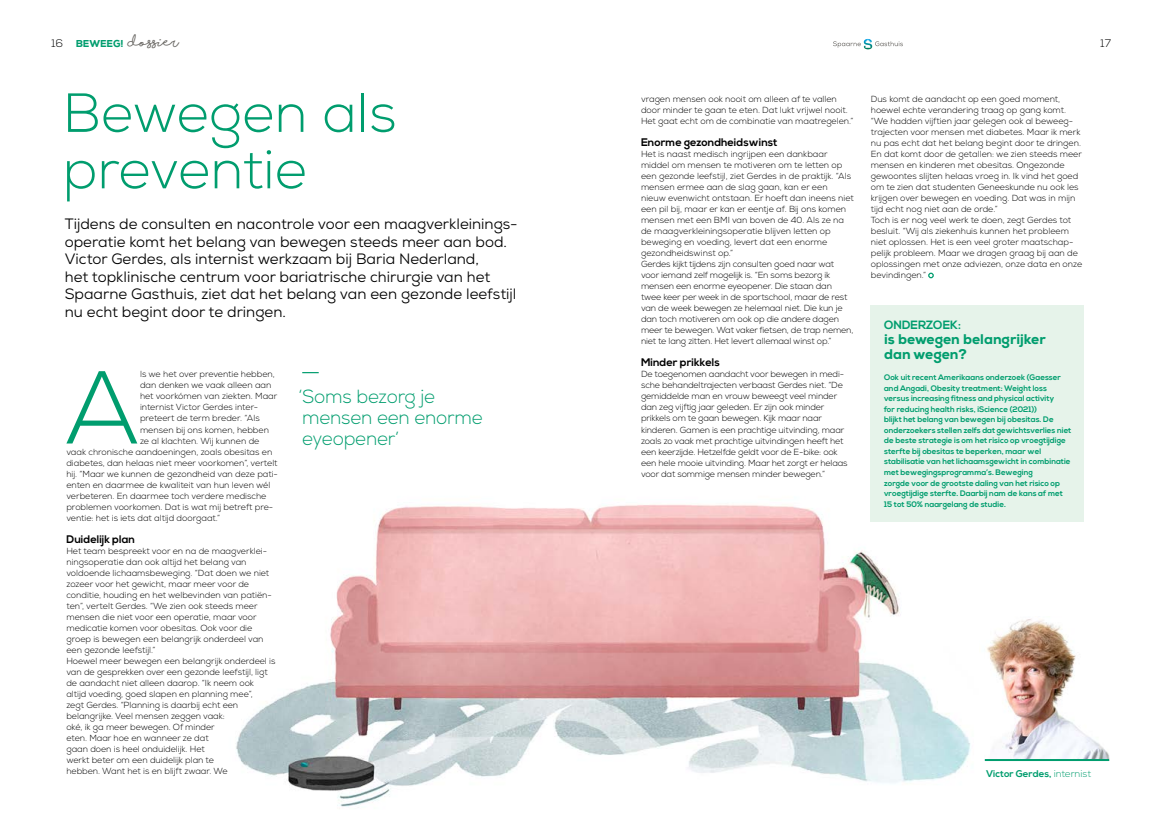
<style>
.page{position:relative;width:1163px;height:823px;background:#fff}
.page>*{position:absolute;margin:0;border:0;box-sizing:border-box;transform-origin:0 0}
.t1{font:300 103.2px "Nexa";color:#009d6e}
.t2{font:300 54.9px/56.4px "Nexa";color:#009d6e}
.t3{font:300 19px/21px "Nexa";letter-spacing:-.01em;color:#009d6e}
.t4{font:15px/17.5px "Nexa";color:#000}
.t5{font:800 14px/15px "Nexa";color:#009d6e}
.t6{font:700 12px "Nexa";color:#009d6e}
.t7{font:700 11px "Nexa";color:#000}
.t8{font:300 11px "Nexa";color:#000}
.t9{font:800 10px "Nexa";letter-spacing:-.005em;color:#009d6e}
.t10{font:700 9.7px "Nexa";color:#009d6e}
.t11{font:300 8.8px/11px "Nexa";letter-spacing:-.005em;color:#000}
.t12{font:700 8px/10.5px "Nexa";color:#009d6e}
.s1{font-family:"Shorelines Script";font-weight:700;font-size:13px;color:#6a6864}
.s2{font-weight:300}
</style>
<div class="page">
<svg style="left:833px;top:39px;width:69px;height:10px"></svg>
<img style="left:236px;top:504px;width:790px;height:303px">
<img style="left:979px;top:616px;width:130px;height:144px">
<hr style="left:984px;top:758px;width:124px;height:2px;background:#009d6e">
<div style="left:870px;top:305px;width:213px;height:217px;background:#e6f3ea"></div>
<svg style="left:928px;top:272px;width:5px;height:6px"></svg>
<svg style="left:303px;top:372px;width:15px;height:1px"></svg>
<p class="t9" style="left:76px;top:37px;width:105px">BEWEEG! <span class="s1">dossier</span></p>
<p class="t8" style="left:51px;top:37px;width:13px">16</p>
<p class="t8" style="left:1100px;top:37px;width:12px">17</p>
<h2 class="t2" style="left:63px;top:86px;width:335px">Bewegen als preventie</h2>
<p class="t4" style="left:65px;top:215px;width:454px">Tijdens de consulten en nacontrole voor een maagverkleinings&shy;operatie komt het belang van bewegen steeds meer aan bod.<br>Victor Gerdes, als internist werkzaam bij Baria Nederland,<br>het topklinische centrum voor bariatrische chirurgie van het Spaarne Gasthuis, ziet dat het belang van een gezonde leefstijl nu echt begint door te dringen.</p>
<h1 class="t1" style="left:64px;top:347px;width:78px">A</h1>
<p class="t11" style="left:140px;top:369px;width:136px">ls we het over preventie hebben,</p>
<p class="t11" style="left:140px;top:380px;width:133px">dan denken we vaak alleen aan</p>
<p class="t11" style="left:140px;top:391px;width:139px">het voorkómen van ziekten. Maar</p>
<p class="t11" style="left:140px;top:402px;width:120px">internist Victor Gerdes inter-</p>
<p class="t11" style="left:140px;top:413px;width:121px">preteert de term breder. “Als</p>
<p class="t11" style="left:140px;top:424px;width:130px">mensen bij ons komen, hebben</p>
<p class="t11" style="left:140px;top:435px;width:121px">ze al klachten. Wij kunnen de</p>
<p class="t11" style="left:66px;top:446px;width:207px">vaak chronische aandoeningen, zoals obesitas en</p>
<p class="t11" style="left:66px;top:457px;width:213px">diabetes, dan helaas niet meer voorkomen”, vertelt</p>
<p class="t11" style="left:66px;top:468px;width:213px">hij. “Maar we kunnen de gezondheid van deze pati-</p>
<p class="t11" style="left:66px;top:479px;width:205px">ënten en daarmee de kwaliteit van hun leven wél</p>
<p class="t11" style="left:66px;top:490px;width:201px">verbeteren. En daarmee toch verdere medische</p>
<p class="t11" style="left:66px;top:501px;width:208px">problemen voorkomen. Dat is wat mij betreft pre-</p>
<p class="t11" style="left:66px;top:512px;width:155px">ventie: het is iets dat altijd doorgaat.”</p>
<p class="t7" style="left:66px;top:532px;width:70px">Duidelijk plan</p>
<p class="t11" style="left:66px;top:545px;width:210px">Het team bespreekt voor en na de maagverklei&shy;ningsoperatie dan ook altijd het belang van voldoende lichaamsbeweging. “Dat doen we niet zozeer voor het gewicht, maar meer voor de conditie, houding en het welbevinden van patiën&shy;ten”, vertelt Gerdes. “We zien ook steeds meer mensen die niet voor een operatie, maar voor medicatie komen voor obesitas. Ook voor die groep is bewegen een belangrijk onderdeel van een gezonde leefstijl.”<br>Hoewel meer bewegen een belangrijk onderdeel is van de gesprekken over een gezonde leefstijl, ligt de aandacht niet alleen daarop. “Ik neem ook altijd voeding, goed slapen en planning mee”,<br>zegt Gerdes. “Planning is daarbij echt een belangrijke. Veel mensen zeggen vaak:<br>oké, ik ga meer bewegen. Of minder<br>eten. Maar hoe en wanneer ze dat<br>gaan doen is heel onduidelijk. Het<br>werkt beter om een duidelijk plan te<br>hebben. Want het is en blijft zwaar. We</p>
<h3 class="t3" style="left:298px;top:386px;width:185px">‘Soms bezorg je mensen een enorme eyeopener’</h3>
<p class="t11" style="left:641px;top:94px;width:214px">vragen mensen ook nooit om alleen af te vallen door minder te gaan te eten. Dat lukt vrijwel nooit.<br>Het gaat echt om de combinatie van maatregelen.”</p>
<p class="t7" style="left:641px;top:136px;width:138px">Enorme gezondheidswinst</p>
<p class="t11" style="left:641px;top:149px;width:214px">Het is naast medisch ingrijpen een dankbaar middel om mensen te motiveren om te letten op een gezonde leefstijl, ziet Gerdes in de praktijk. “Als mensen ermee aan de slag gaan, kan er een nieuw evenwicht ontstaan. Er hoeft dan ineens niet een pil bij, maar er kan er eentje af. Bij ons komen mensen met een BMI van boven de 40. Als ze na de maagverkleiningsoperatie blijven letten op beweging en voeding, levert dat een enorme gezondheidswinst op.”<br>Gerdes kijkt tijdens zijn consulten goed naar wat voor iemand zelf mogelijk is. “En soms bezorg ik mensen een enorme eyeopener. Die staan dan twee keer per week in de sportschool, maar de rest van de week bewegen ze helemaal niet. Die kun je dan toch motiveren om ook op die andere dagen meer te bewegen. Wat vaker fietsen, de trap nemen, niet te lang zitten. Het levert allemaal winst op.”</p>
<p class="t7" style="left:641px;top:356px;width:80px">Minder prikkels</p>
<p class="t11" style="left:641px;top:369px;width:208px">De toegenomen aandacht voor bewegen in medi&shy;sche behandeltrajecten verbaast Gerdes niet. “De gemiddelde man en vrouw beweegt veel minder dan zeg vijftig jaar geleden. Er zijn ook minder prikkels om te gaan bewegen. Kijk maar naar kinderen. Gamen is een prachtige uitvinding, maar zoals zo vaak met prachtige uitvindingen heeft het een keerzijde. Hetzelfde geldt voor de E-bike: ook een hele mooie uitvinding. Maar het zorgt er helaas voor dat sommige mensen minder bewegen.”</p>
<p class="t11" style="left:870px;top:94px;width:213px">Dus komt de aandacht op een goed moment, hoewel echte verandering traag op gang komt. “We hadden vijftien jaar gelegen ook al beweeg&shy;trajecten voor mensen met diabetes. Maar ik merk nu pas echt dat het belang begint door te dringen.<br>En dat komt door de getallen: we zien steeds meer mensen en kinderen met obesitas. Ongezonde gewoontes slijten helaas vroeg in. Ik vind het goed om te zien dat studenten Geneeskunde nu ook les krijgen over bewegen en voeding. Dat was in mijn tijd echt nog niet aan de orde.”<br>Toch is er nog veel werk te doen, zegt Gerdes tot besluit. “Wij als ziekenhuis kunnen het probleem niet oplossen. Het is een veel groter maatschap&shy;pelijk probleem. Maar we dragen graag bij aan de oplossingen met onze adviezen, onze data en onze bevindingen.”</p>
<h3 class="t6" style="left:883px;top:318px;width:78px">ONDERZOEK:</h3>
<h3 class="t5" style="left:883px;top:332px;width:163px">is bewegen belangrijker dan wegen?</h3>
<p class="t12" style="left:883px;top:372px;width:189px">Ook uit recent Amerikaans onderzoek (Gaesser and Angadi, Obesity treatment: Weight loss versus increasing fitness and physical activity<br>for reducing health risks, iScience (2021))<br>blijkt het belang van bewegen bij obesitas. De onderzoekers stellen zelfs dat gewichtsverlies niet de beste strategie is om het risico op vroegtijdige sterfte bij obesitas te beperken, maar wel stabilisatie van het lichaamsgewicht in combinatie met bewegingsprogramma’s. Beweging<br>zorgde voor de grootste daling van het risico op vroegtijdige sterfte. Daarbij nam de kans af met 15 tot 50% naargelang de studie.</p>
<p class="t10" style="left:986px;top:767px;width:106px">Victor Gerdes, <span class="s2">internist</span></p>
</div>
